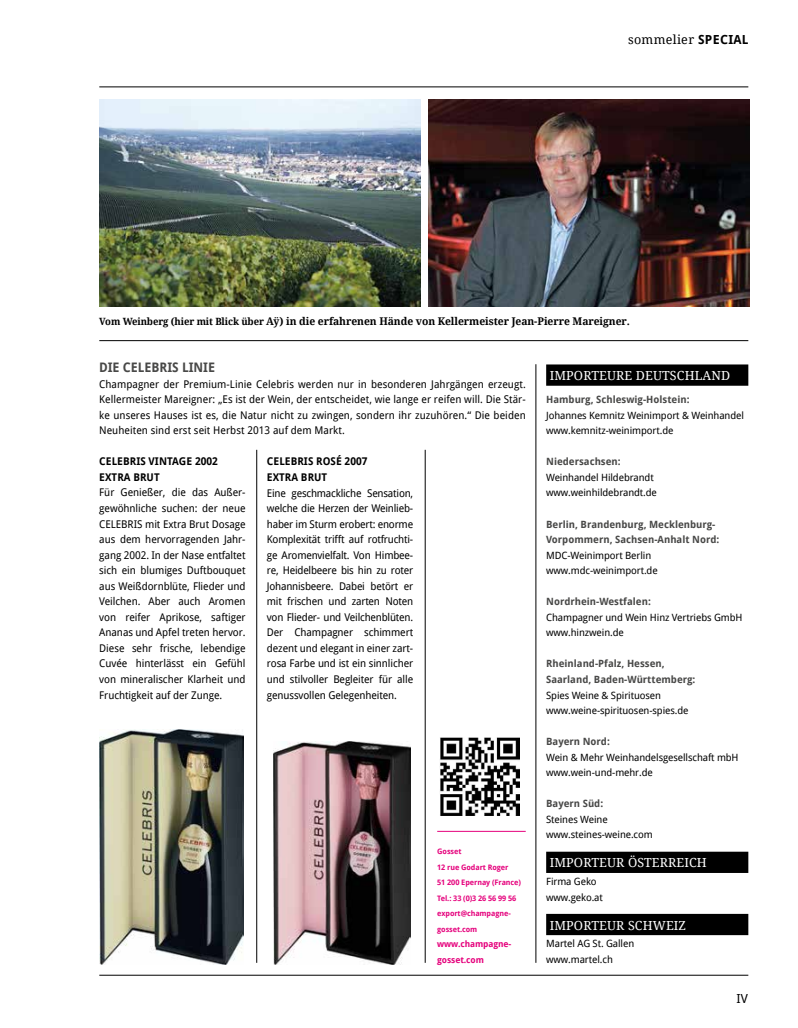
<style>
.page{position:relative;width:798px;height:1028px;background:#fff}
.page>*{position:absolute;margin:0;border:0;box-sizing:border-box;transform-origin:0 0}
.t1{font:700 13.12px "Droid Sans Pro";color:#484847;scale:.95 1}
.t2{font:12.5px "Droid Serif Pro";letter-spacing:.01em;color:#fff}
.t3{font:12.5px "Droid Serif Pro";letter-spacing:.025em;color:#000}
.t4{font:12.5px "Droid Sans Pro";color:#000}
.t5{font:10.62px/15.5px "Droid Sans Pro";letter-spacing:-.005em;color:#000;text-align:justify}
.t6{font:700 10.62px "Droid Serif Pro";letter-spacing:-.005em;color:#000}
.t7{font:700 10.62px/15.5px "Droid Sans Pro";letter-spacing:.005em;color:#000}
.t8{font:10px/15.5px "Droid Sans Pro";letter-spacing:-.01em;color:#000}
.t9{font:700 10px/15.5px "Droid Sans Pro";color:#484847}
.t10{font:700 8.75px/15.5px "Droid Sans Pro";letter-spacing:-.01em;color:#e5007c}
.t11{font:700 7.5px/15.5px "Droid Sans Pro";letter-spacing:-.01em;color:#e5007c}
.s1{font-family:"Droid Sans Pro";font-weight:700}
.s2{font-size:10px}
</style>
<div class="page">
<hr style="left:99px;top:87px;width:649px;height:1px;background:#000">
<hr style="left:99px;top:974px;width:649px;height:1px;background:#000">
<div style="left:546px;top:364px;width:202px;height:22px;background:#000"></div>
<div style="left:546px;top:851px;width:202px;height:22px;background:#000"></div>
<div style="left:546px;top:913px;width:202px;height:22px;background:#000"></div>
<img style="left:440px;top:737px;width:79px;height:78px">
<img style="left:99px;top:99px;width:321px;height:207px">
<img style="left:428px;top:99px;width:321px;height:207px">
<hr style="left:99px;top:340px;width:649px;height:1px;background:#000">
<hr style="left:256px;top:450px;width:1px;height:512px;background:#000">
<hr style="left:424px;top:450px;width:1px;height:512px;background:#000">
<hr style="left:535px;top:364px;width:1px;height:598px;background:#000">
<hr style="left:437px;top:831px;width:88px;height:1px;background:#e5007c">
<img style="left:99px;top:730px;width:145px;height:234px">
<img style="left:273px;top:741px;width:137px;height:223px">
<p class="t3" style="left:627px;top:31px;width:122px">sommelier <span class="s1">SPECIAL</span></p>
<p class="t6" style="left:99px;top:314px;width:532px"><span class="s2">Vom Weinberg (hier mit Blick über</span> Aÿ) in die erfahrenen Hände von Kellermeister Jean-Pierre Mareigner.</p>
<p class="t1" style="left:99px;top:358px;width:123px">DIE CELEBRIS LINIE</p>
<p class="t5" style="left:99px;top:376px;width:428px">Champagner der Premium-Linie Celebris werden nur in besonderen Jahrgängen erzeugt.<br>Kellermeister Mareigner: „Es ist der Wein, der entscheidet, wie lange er reifen will. Die Stär&shy;ke unseres Hauses ist es, die Natur nicht zu zwingen, sondern ihr zuzuhören.“ Die beiden Neuheiten sind erst seit Herbst 2013 auf dem Markt.</p>
<p class="t7" style="left:99px;top:453px;width:120px">CELEBRIS VINTAGE 2002<br>EXTRA BRUT</p>
<p class="t5" style="left:99px;top:484px;width:148px">Für Genießer, die das Außer&shy;gewöhnliche suchen: der neue CELEBRIS mit Extra Brut Dosage aus dem hervorragenden Jahr&shy;gang 2002. In der Nase entfaltet sich ein blumiges Duftbouquet aus Weißdornblüte, Flieder und Veilchen. Aber auch Aromen von reifer Aprikose, saftiger Ananas und Apfel treten hervor.<br>Diese sehr frische, lebendige Cuvée hinterlässt ein Gefühl von mineralischer Klarheit und Fruchtigkeit auf der Zunge.</p>
<p class="t7" style="left:267px;top:453px;width:102px">CELEBRIS ROSÉ 2007<br>EXTRA BRUT</p>
<p class="t5" style="left:267px;top:484px;width:148px">Eine geschmackliche Sensation, welche die Herzen der Weinlieb&shy;haber im Sturm erobert: enorme Komplexität trifft auf rotfruchti&shy;ge Aromenvielfalt. Von Himbee&shy;re, Heidelbeere bis hin zu roter Johannisbeere. Dabei betört er mit frischen und zarten Noten von Flieder- und Veilchenblüten.<br>Der Champagner schimmert dezent und elegant in einer zart&shy;rosa Farbe und ist ein sinnlicher und stilvoller Begleiter für alle genussvollen Gelegenheiten.</p>
<p class="t11" style="left:437px;top:843px;width:85px">Gosset<br>12 rue Godart Roger<br>51 200 Epernay (France)<br>Tel.: 33 (0)3 26 56 99 56 export@champagne&shy;gosset.com</p>
<p class="t10" style="left:437px;top:936px;width:76px">www.champagne&shy;gosset.com</p>
<p class="t2" style="left:549px;top:367px;width:182px">IMPORTEURE DEUTSCHLAND</p>
<p class="t9" style="left:546px;top:391px;width:145px">Hamburg, Schleswig-Holstein:</p>
<p class="t8" style="left:546px;top:407px;width:199px">Johannes Kemnitz Weinimport &amp; Weinhandel www.kemnitz-weinimport.de</p>
<p class="t9" style="left:546px;top:454px;width:76px">Niedersachsen:</p>
<p class="t8" style="left:546px;top:469px;width:112px">Weinhandel Hildebrandt www.weinhildebrandt.de</p>
<p class="t9" style="left:546px;top:516px;width:174px">Berlin, Brandenburg, Mecklenburg-<br>Vorpommern, Sachsen-Anhalt Nord:</p>
<p class="t8" style="left:546px;top:547px;width:113px">MDC-Weinimport Berlin www.mdc-weinimport.de</p>
<p class="t9" style="left:546px;top:593px;width:106px">Nordrhein-Westfalen:</p>
<p class="t8" style="left:546px;top:609px;width:198px">Champagner und Wein Hinz Vertriebs GmbH www.hinzwein.de</p>
<p class="t9" style="left:546px;top:656px;width:151px">Rheinland-Pfalz, Hessen,<br>Saarland, Baden-Württemberg:</p>
<p class="t8" style="left:546px;top:687px;width:144px">Spies Weine &amp; Spirituosen www.weine-spirituosen-spies.de</p>
<p class="t9" style="left:546px;top:733px;width:65px">Bayern Nord:</p>
<p class="t8" style="left:546px;top:749px;width:194px">Wein &amp; Mehr Weinhandelsgesellschaft mbH www.wein-und-mehr.de</p>
<p class="t9" style="left:546px;top:795px;width:59px">Bayern Süd:</p>
<p class="t8" style="left:546px;top:811px;width:108px">Steines Weine www.steines-weine.com</p>
<p class="t2" style="left:549px;top:854px;width:158px">IMPORTEUR ÖSTERREICH</p>
<p class="t8" style="left:546px;top:873px;width:58px">Firma Geko www.geko.at</p>
<p class="t2" style="left:549px;top:916px;width:138px">IMPORTEUR SCHWEIZ</p>
<p class="t8" style="left:546px;top:935px;width:90px">Martel AG St. Gallen www.martel.ch</p>
<p class="t4" style="left:736px;top:990px;width:13px">IV</p>
</div>
